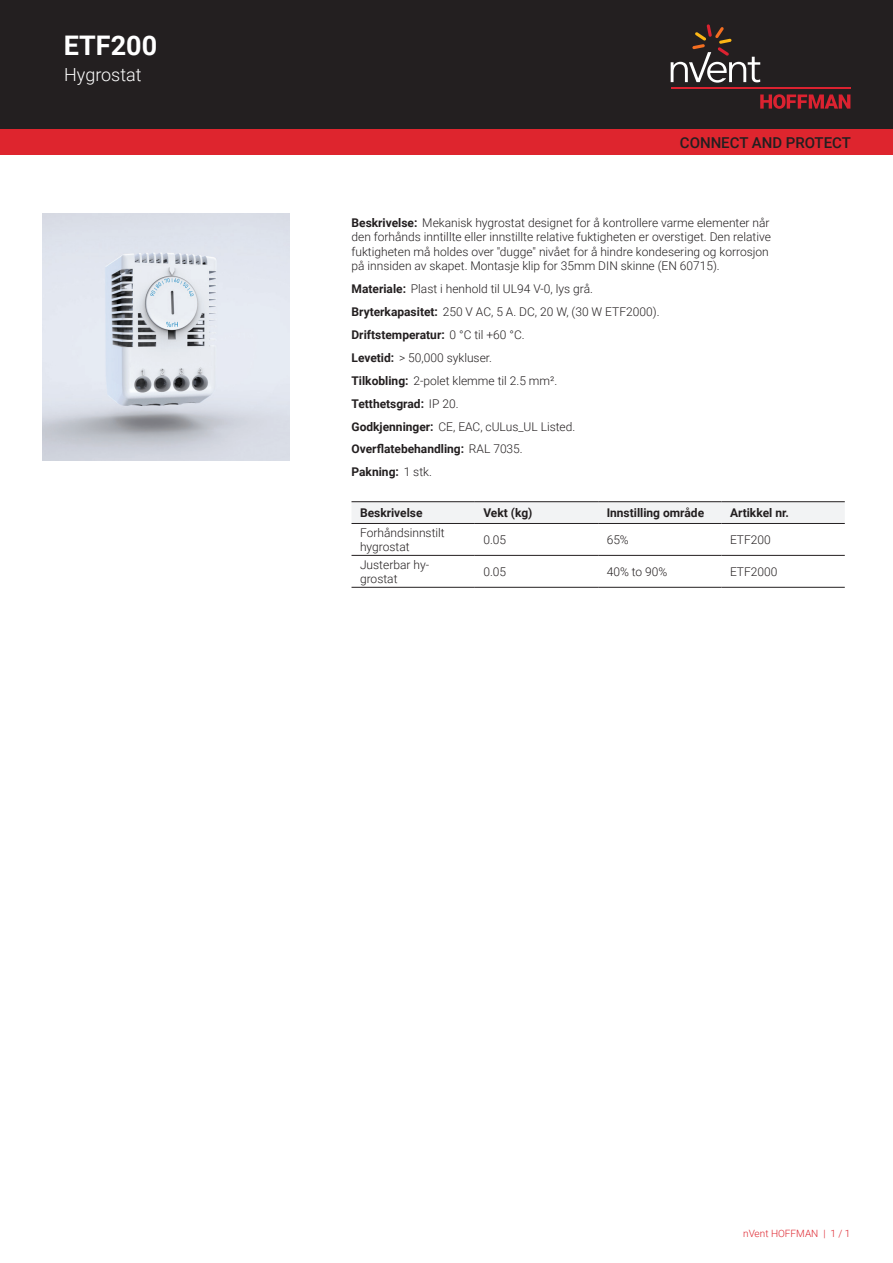
<style>
.page{position:relative;width:893px;height:1263px;background:#fff}
.page>*{position:absolute;margin:0;border:0;box-sizing:border-box;transform-origin:0 0}
.t1{font:700 27px "Roboto";color:#fff}
.t2{font:300 18px "Roboto";color:#fff}
.t3{font:500 15px "Roboto";color:#231f20}
.t4{font:300 12px/23px "Roboto";color:#231f20}
.t5{font:700 12px "Roboto";color:#231f20}
.t6{font:300 10.05px "Roboto";color:#de252e}
.s1{font-weight:700}
</style>
<div class="page">
<div style="left:0;top:0;width:893px;height:129px;background:#231f20"></div>
<svg style="left:760px;top:94px;width:90px;height:15px"></svg>
<hr style="left:671px;top:88px;width:179px;height:1px;background:#db2230">
<svg style="left:671px;top:24px;width:89px;height:59px"></svg>
<div style="left:0;top:129px;width:893px;height:26px;background:#de252e"></div>
<div style="left:351px;top:502px;width:494px;height:21px;background:#f2f3f4"></div>
<hr style="left:351px;top:501px;width:124px;height:1px;background:#231f20">
<hr style="left:475px;top:501px;width:123px;height:1px;background:#231f20">
<hr style="left:598px;top:501px;width:123px;height:1px;background:#231f20">
<hr style="left:721px;top:501px;width:124px;height:1px;background:#231f20">
<hr style="left:351px;top:555px;width:124px;height:1px;background:#231f20">
<hr style="left:475px;top:555px;width:123px;height:1px;background:#231f20">
<hr style="left:598px;top:555px;width:123px;height:1px;background:#231f20">
<hr style="left:721px;top:555px;width:124px;height:1px;background:#231f20">
<hr style="left:351px;top:587px;width:124px;height:1px;background:#231f20">
<hr style="left:475px;top:587px;width:123px;height:1px;background:#231f20">
<hr style="left:598px;top:587px;width:123px;height:1px;background:#231f20">
<hr style="left:721px;top:587px;width:124px;height:1px;background:#231f20">
<hr style="left:351px;top:523px;width:124px;height:1px;background:#231f20">
<hr style="left:475px;top:523px;width:123px;height:1px;background:#231f20">
<hr style="left:598px;top:523px;width:123px;height:1px;background:#231f20">
<hr style="left:721px;top:523px;width:124px;height:1px;background:#231f20">
<img style="left:43px;top:213px;width:246px;height:247px">
<h1 class="t1" style="left:64px;top:27px;width:95px">ETF200</h1>
<h2 class="t2" style="left:64px;top:62px;width:79px">Hygrostat</h2>
<p class="t3" style="left:680px;top:132px;width:173px">CONNECT AND PROTECT</p>
<p class="t4" style="left:351px;top:215px;width:421px;line-height:14.4px"><span class="s1">Beskrivelse:</span> Mekanisk hygrostat designet for å kontrollere varme elementer når den forhånds inntillte eller innstillte relative fuktigheten er overstiget. Den relative fuktigheten må holdes over "dugge" nivået for å hindre kondesering og korrosjon på innsiden av skapet. Montasje klip for 35mm DIN skinne (EN 60715).</p>
<p class="t4" style="left:351px;top:277px;width:310px"><span class="s1">Materiale:</span> Plast i henhold til UL94 V-0, lys grå.<br><span class="s1">Bryterkapasitet:</span> 250 V AC, 5 A. DC, 20 W, (30 W ETF2000).<br><span class="s1">Driftstemperatur:</span> 0 °C til +60 °C.<br><span class="s1">Levetid:</span> &gt; 50,000 sykluser.<br><span class="s1">Tilkobling:</span> 2-polet klemme til 2.5 mm².<br><span class="s1">Tetthetsgrad:</span> IP 20.<br><span class="s1">Godkjenninger:</span> CE, EAC, cULus_UL Listed.<br><span class="s1">Overflatebehandling:</span> RAL 7035.<br><span class="s1">Pakning:</span> 1 stk.</p>
<p class="t5" style="left:360px;top:504px;width:64px">Beskrivelse</p>
<p class="t5" style="left:483px;top:504px;width:51px">Vekt (kg)</p>
<p class="t5" style="left:607px;top:504px;width:99px">Innstilling område</p>
<p class="t5" style="left:730px;top:504px;width:60px">Artikkel nr.</p>
<p class="t4" style="left:360px;top:525px;width:86px;line-height:14.4px">Forhåndsinnstilt hygrostat</p>
<p class="t4" style="left:483px;top:528px;width:24px">0.05</p>
<p class="t4" style="left:607px;top:528px;width:24px">65%</p>
<p class="t4" style="left:730px;top:528px;width:42px">ETF200</p>
<p class="t4" style="left:360px;top:557px;width:71px;line-height:14.4px">Justerbar hy&shy;grostat</p>
<p class="t4" style="left:483px;top:560px;width:24px">0.05</p>
<p class="t4" style="left:607px;top:560px;width:62px">40% to 90%</p>
<p class="t4" style="left:730px;top:560px;width:49px">ETF2000</p>
<p class="t6" style="left:743px;top:1226px;width:109px">nVent HOFFMAN | 1 / 1</p>
</div>
